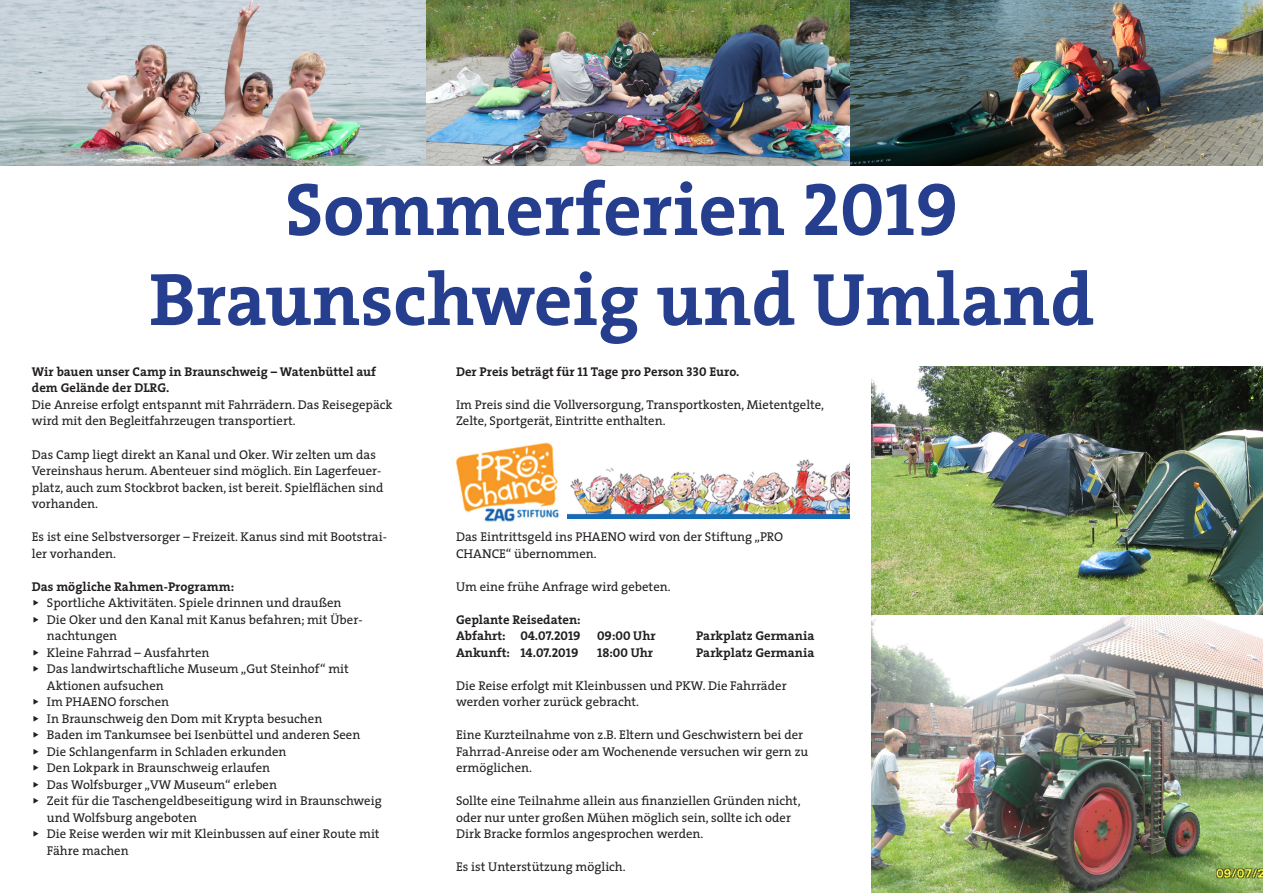
<style>
.page{position:relative;width:1263px;height:893px;background:#fff}
.page>*{position:absolute;margin:0;border:0;box-sizing:border-box;transform-origin:0 0}
.t1{font:700 75px "The Serif";color:#253f8e}
.t2{font:12.75px/16.5px "The Serif";color:#231f20}
.t3{font:700 12.75px/16.5px "The Serif";color:#231f20}
.t4{font:12.75px "The Serif Bold Caps";color:#231f20}
.s1{font-family:"The Serif Bold Caps";font-weight:400}
.s2{font-family:"The Serif";font-weight:700}
</style>
<div class="page">
<img style="left:0;top:0;width:850px;height:166px">
<img style="left:456px;top:442px;width:103px;height:80px">
<img style="left:567px;top:459px;width:283px;height:60px">
<img style="left:850px;top:0;width:413px;height:893px">
<img style="left:872px;top:367px;width:391px;height:526px">
<p class="t1" style="left:285px;top:147px;width:675px">Sommerferien <span class="s1">2019</span></p>
<p class="t1" style="left:149px;top:237px;width:947px">Braunschweig und Umland</p>
<p class="t3" style="left:32px;top:363px;width:346px">Wir bauen unser Camp in Braunschweig – Watenbüttel auf dem Gelände der DLRG.</p>
<p class="t2" style="left:32px;top:396px;width:362px">Die Anreise erfolgt entspannt mit Fahrrädern. Das Reisegepäck wird mit den Begleitfahrzeugen transportiert.</p>
<p class="t2" style="left:32px;top:446px;width:353px">Das Camp liegt direkt an Kanal und Oker. Wir zelten um das Vereinshaus herum. Abenteuer sind möglich. Ein Lagerfeuer&shy;platz, auch zum Stockbrot backen, ist bereit. Spielflächen sind vorhanden.</p>
<p class="t2" style="left:32px;top:528px;width:357px">Es ist eine Selbstversorger – Freizeit. Kanus sind mit Bootstrai&shy;ler vorhanden.</p>
<p class="t3" style="left:32px;top:578px;width:204px">Das mögliche Rahmen-Programm:</p>
<p class="t2" style="left:32px;top:594px;width:311px">◆ Sportliche Aktivitäten. Spiele drinnen und draußen</p>
<p class="t2" style="left:47px;top:611px;width:317px;text-indent:-15px">◆ Die Oker und den Kanal mit Kanus befahren; mit Über&shy;nachtungen</p>
<p class="t2" style="left:32px;top:644px;width:179px">◆ Kleine Fahrrad – Ausfahrten</p>
<p class="t2" style="left:47px;top:660px;width:303px;text-indent:-15px">◆ Das landwirtschaftliche Museum „Gut Steinhof“ mit<br>Aktionen aufsuchen</p>
<p class="t2" style="left:32px;top:693px;width:139px">◆ Im PHAENO forschen</p>
<p class="t2" style="left:32px;top:710px;width:292px">◆ In Braunschweig den Dom mit Krypta besuchen</p>
<p class="t2" style="left:32px;top:726px;width:330px">◆ Baden im Tankumsee bei Isenbüttel und anderen Seen</p>
<p class="t2" style="left:32px;top:743px;width:256px">◆ Die Schlangenfarm in Schladen erkunden</p>
<p class="t2" style="left:32px;top:759px;width:240px">◆ Den Lokpark in Braunschweig erlaufen</p>
<p class="t2" style="left:32px;top:776px;width:247px">◆ Das Wolfsburger „VW Museum“ erleben</p>
<p class="t2" style="left:47px;top:792px;width:336px;text-indent:-15px">◆ Zeit für die Taschengeldbeseitigung wird in Braunschweig und Wolfsburg angeboten</p>
<p class="t2" style="left:47px;top:825px;width:334px;text-indent:-15px">◆ Die Reise werden wir mit Kleinbussen auf einer Route mit<br>Fähre machen</p>
<p class="t3" style="left:456px;top:363px;width:285px">Der Preis beträgt für <span class="s1">11</span> Tage pro Person <span class="s1">330</span> Euro.</p>
<p class="t2" style="left:456px;top:396px;width:369px">Im Preis sind die Vollversorgung, Transportkosten, Mietentgelte,<br>Zelte, Sportgerät, Eintritte enthalten.</p>
<p class="t2" style="left:456px;top:528px;width:329px">Das Eintrittsgeld ins PHAENO wird von der Stiftung „PRO<br>CHANCE“ übernommen.</p>
<p class="t2" style="left:456px;top:578px;width:216px">Um eine frühe Anfrage wird gebeten.</p>
<p class="t3" style="left:456px;top:611px;width:126px">Geplante Reisedaten:</p>
<p class="t4" style="left:456px;top:625px;width:126px"><span class="s2">Abfahrt:</span> 04.07.2019</p>
<p class="t4" style="left:597px;top:625px;width:60px">09:00 <span class="s2">Uhr</span></p>
<p class="t3" style="left:696px;top:627px;width:120px">Parkplatz Germania</p>
<p class="t4" style="left:456px;top:641px;width:124px"><span class="s2">Ankunft:</span> 14.07.2019</p>
<p class="t4" style="left:597px;top:641px;width:58px">18:00 <span class="s2">Uhr</span></p>
<p class="t3" style="left:696px;top:644px;width:120px">Parkplatz Germania</p>
<p class="t2" style="left:456px;top:677px;width:332px">Die Reise erfolgt mit Kleinbussen und PKW. Die Fahrräder werden vorher zurück gebracht.</p>
<p class="t2" style="left:456px;top:726px;width:354px">Eine Kurzteilnahme von z.B. Eltern und Geschwistern bei der<br>Fahrrad-Anreise oder am Wochenende versuchen wir gern zu ermöglichen.</p>
<p class="t2" style="left:456px;top:792px;width:346px">Sollte eine Teilnahme allein aus finanziellen Gründen nicht, oder nur unter großen Mühen möglich sein, sollte ich oder<br>Dirk Bracke formlos angesprochen werden.</p>
<p class="t2" style="left:456px;top:858px;width:171px">Es ist Unterstützung möglich.</p>
</div>
